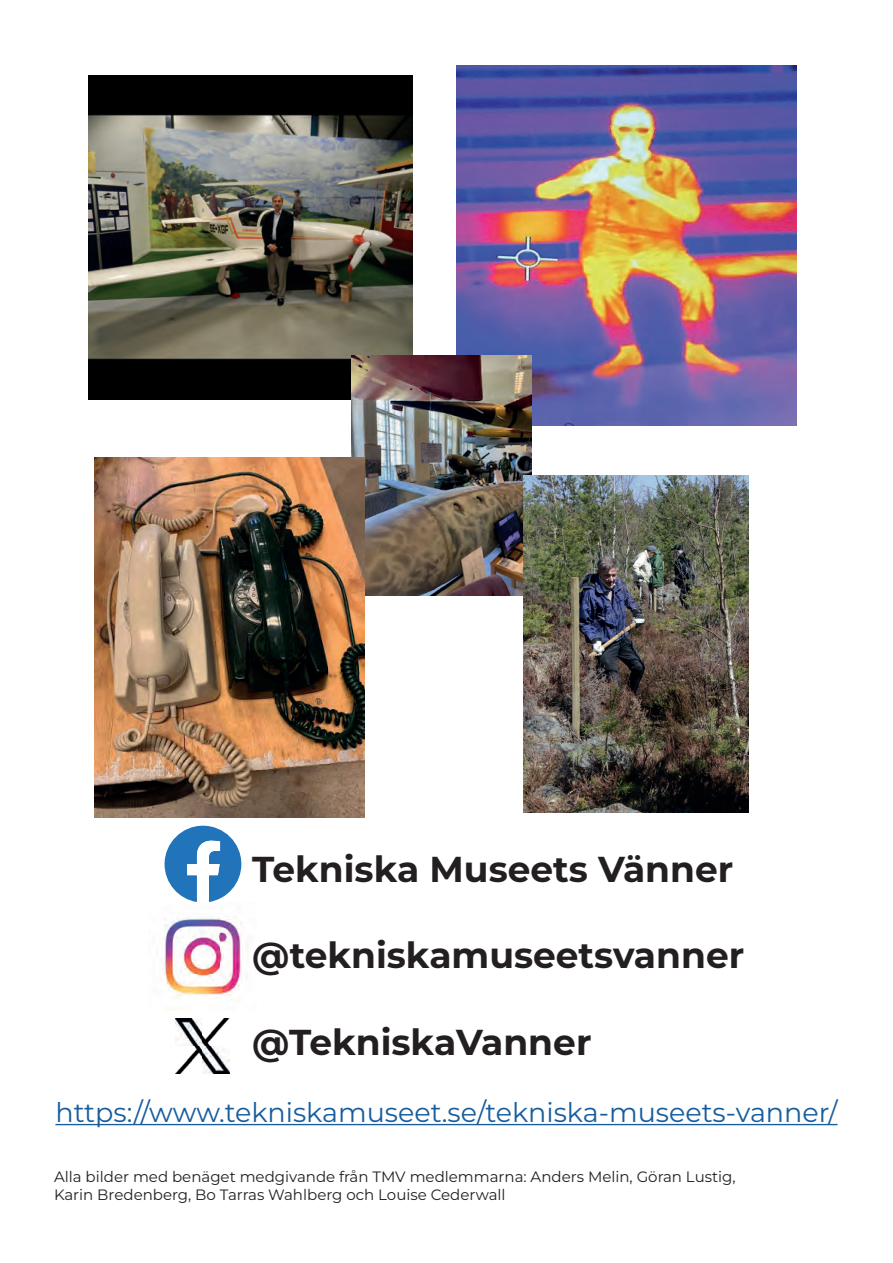
<style>
.page{position:relative;width:893px;height:1263px;background:#fff}
.page>*{position:absolute;margin:0;border:0;box-sizing:border-box;transform-origin:0 0}
.t1{font:700 36px "Montserrat";color:#231f20}
.t2{font:27px "Montserrat";color:#175d9e}
.t3{font:15px/18px "Montserrat";color:#231f20}
</style>
<div class="page">
<svg style="left:165px;top:826px;width:76px;height:76px"></svg>
<img style="left:157px;top:916px;width:91px;height:94px">
<img style="left:176px;top:1018px;width:54px;height:56px">
<hr style="left:55px;top:1124px;width:782px;height:1px;background:#175d9e">
<img style="left:456px;top:65px;width:340px;height:360px">
<img style="left:89px;top:75px;width:324px;height:324px">
<img style="left:351px;top:355px;width:180px;height:240px">
<img style="left:95px;top:457px;width:270px;height:360px">
<img style="left:523px;top:475px;width:225px;height:338px">
<h1 class="t1" style="left:252px;top:843px;width:483px">Tekniska Museets Vänner</h1>
<h1 class="t1" style="left:252px;top:929px;width:494px">@tekniskamuseetsvanner</h1>
<h1 class="t1" style="left:252px;top:1016px;width:341px">@TekniskaVanner</h1>
<h2 class="t2" style="left:55px;top:1094px;width:784px">https://www.tekniskamuseet.se/tekniska-museets-vanner/</h2>
<p class="t3" style="left:54px;top:1167px;width:683px">Alla bilder med benäget medgivande från TMV medlemmarna: Anders Melin, Göran Lustig,<br>Karin Bredenberg, Bo Tarras Wahlberg och Louise Cederwall</p>
</div>
